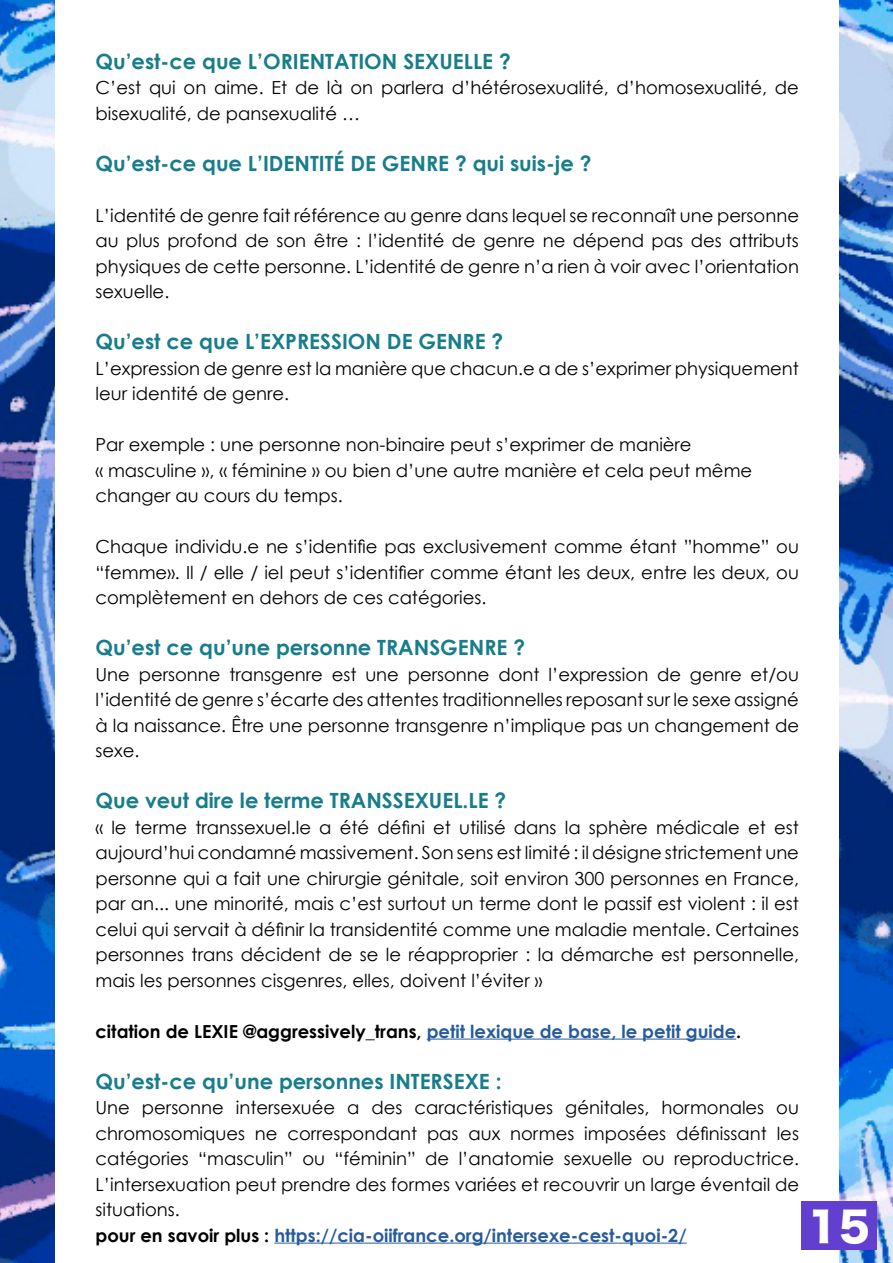
<style>
.page{position:relative;width:893px;height:1263px;background:#fff}
.page>*{position:absolute;margin:0;border:0;box-sizing:border-box;transform-origin:0 0}
.t1{font:40.5px "Hira Kaku Std W8";color:#fff}
.t2{font:700 21px "Century Gothic";color:#177d8b}
.t3{font:18px/25.5px "Century Gothic";color:#000}
.t4{font:700 18px "Century Gothic";color:#000}
.s1{color:#275b9b}
.s2{font-weight:700}
.s3{font-weight:700;color:#275b9b}
</style>
<div class="page">
<img style="left:0;top:0;width:893px;height:1263px">
<div style="left:55px;top:0;width:784px;height:1263px;background:#fff"></div>
<hr style="left:427px;top:1039px;width:309px;height:1px;background:#275b9b">
<hr style="left:274px;top:1243px;width:413px;height:1px;background:#275b9b">
<div style="left:801px;top:1201px;width:76px;height:49px;background:#623fcf"></div>
<p class="t2" style="left:95px;top:45px;width:417px">Qu’est-ce que L’ORIENTATION SEXUELLE ?</p>
<p class="t3" style="left:95px;top:75px;width:705px">C’est qui on aime. Et de là on parlera d’hétérosexualité, d’homosexualité, de bisexualité, de pansexualité …</p>
<p class="t2" style="left:95px;top:147px;width:498px">Qu’est-ce que L’IDENTITÉ DE GENRE ? qui suis-je ?</p>
<p class="t3" style="left:95px;top:202px;width:705px;text-align:justify">L’identité de genre fait référence au genre dans lequel se reconnaît une personne au plus profond de son être : l’identité de genre ne dépend pas des attributs physiques de cette personne. L’identité de genre n’a rien à voir avec l’orientation sexuelle.</p>
<p class="t2" style="left:95px;top:326px;width:409px">Qu’est ce que L’EXPRESSION DE GENRE ?</p>
<p class="t3" style="left:95px;top:355px;width:705px">L’expression de genre est la manière que chacun.e a de s’exprimer physiquement leur identité de genre.</p>
<p class="t3" style="left:95px;top:432px;width:658px">Par exemple : une personne non-binaire peut s’exprimer de manière<br>« masculine », « féminine » ou bien d’une autre manière et cela peut même changer au cours du temps.</p>
<p class="t3" style="left:95px;top:534px;width:705px;text-align:justify">Chaque individu.e ne s’identifie pas exclusivement comme étant ”homme” ou “femme». Il / elle / iel peut s’identifier comme étant les deux, entre les deux, ou complètement en dehors de ces catégories.</p>
<p class="t2" style="left:95px;top:632px;width:431px">Qu’est ce qu’une personne TRANSGENRE ?</p>
<p class="t3" style="left:95px;top:661px;width:705px;text-align:justify">Une personne transgenre est une personne dont l’expression de genre et/ou l’identité de genre s’écarte des attentes traditionnelles reposant sur le sexe assigné à la naissance. Être une personne transgenre n’implique pas un changement de sexe.</p>
<p class="t2" style="left:95px;top:785px;width:412px">Que veut dire le terme TRANSSEXUEL.LE ?</p>
<p class="t3" style="left:95px;top:814px;width:705px;text-align:justify">« le terme transsexuel.le a été défini et utilisé dans la sphère médicale et est aujourd’hui condamné massivement. Son sens est limité : il désigne strictement une personne qui a fait une chirurgie génitale, soit environ 300 personnes en France, par an... une minorité, mais c’est surtout un terme dont le passif est violent : il est celui qui servait à définir la transidentité comme une maladie mentale. Certaines personnes trans décident de se le réapproprier : la démarche est personnelle, mais les personnes cisgenres, elles, doivent l’éviter »</p>
<p class="t4" style="left:95px;top:1017px;width:647px">citation de LEXIE @aggressively_trans, <span class="s1">petit lexique de base, le petit guide</span>.</p>
<p class="t2" style="left:95px;top:1065px;width:408px">Qu’est-ce qu’une personnes INTERSEXE :</p>
<p class="t3" style="left:95px;top:1095px;width:705px">Une personne intersexuée a des caractéristiques génitales, hormonales ou chromosomiques ne correspondant pas aux normes imposées définissant les catégories “masculin” ou “féminin” de l’anatomie sexuelle ou reproductrice.<br>L’intersexuation peut prendre des formes variées et recouvrir un large éventail de situations.<br><span class="s2">pour en savoir plus :</span> <span class="s3">https://cia-oiifrance.org/intersexe-cest-quoi-2/</span></p>
<h1 class="t1" style="left:807px;top:1204px;width:64px">15</h1>
</div>
